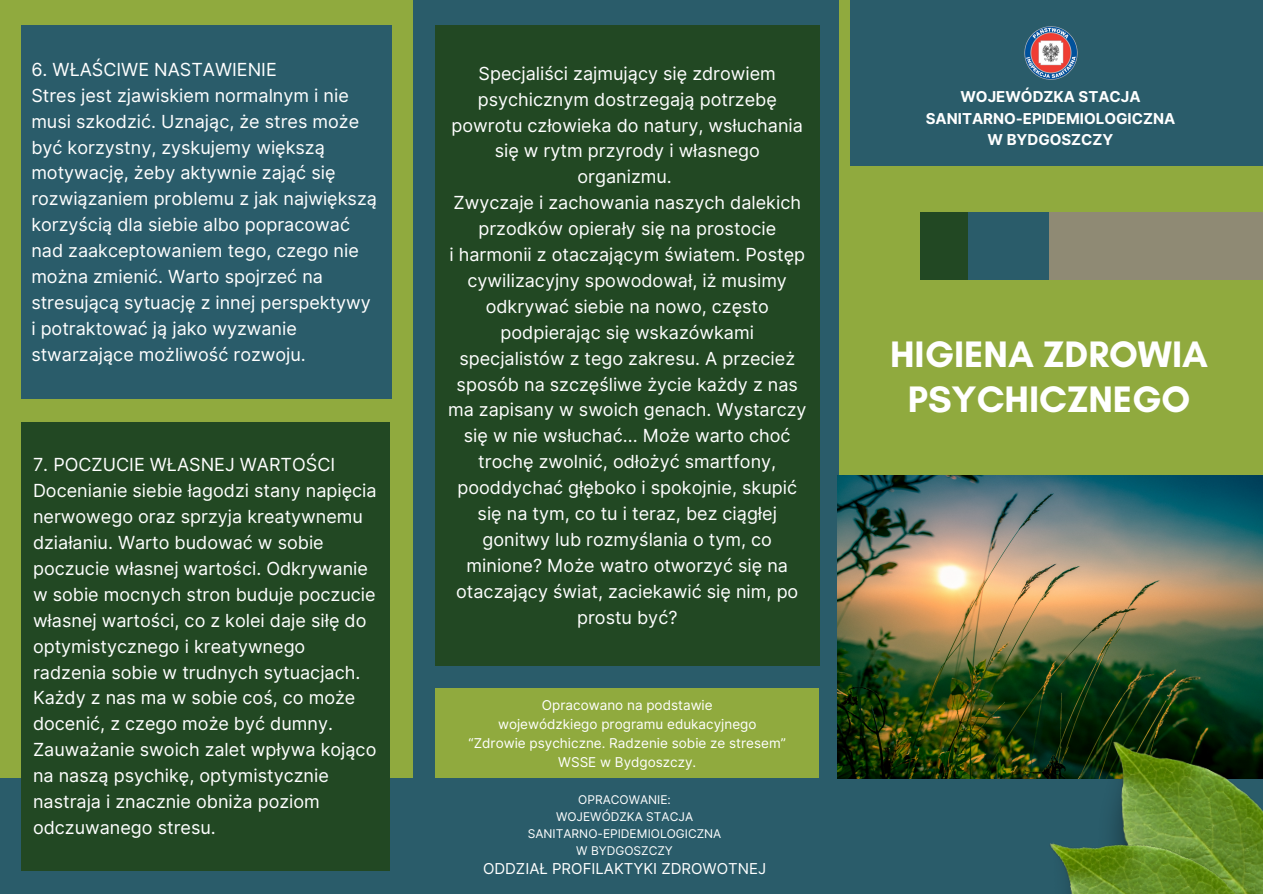
<style>
.page{position:relative;width:1263px;height:894px;background:#fff}
.page>*{position:absolute;margin:0;border:0;box-sizing:border-box;transform-origin:0 0}
.t1{font:700 37.5px/45px "Glacial Indifference";color:#fff;text-align:center}
.t2{font:18px/25.8px "Inter";color:#fff}
.t3{font:700 15px/21.3px "Inter";color:#fff;text-align:center}
.t4{font:15px "Inter";color:#fff}
.t5{font:13.5px "Inter";color:#fff}
.t6{font:12px/17px "Inter";color:#fff;text-align:center}
</style>
<div class="page">
<div style="left:0;top:0;width:1263px;height:893px;background:#90aa3e"></div>
<div style="left:413px;top:0;width:425px;height:893px;background:#2a5c6a"></div>
<div style="left:0;top:778px;width:1262px;height:115px;background:#2a5c6a"></div>
<div style="left:435px;top:25px;width:384px;height:640px;background:#224823"></div>
<div style="left:435px;top:688px;width:384px;height:90px;background:#90aa3e"></div>
<div style="left:850px;top:0;width:413px;height:165px;background:#2a5c6a"></div>
<img style="left:1024px;top:26px;width:54px;height:54px">
<div style="left:920px;top:212px;width:343px;height:67px;background:#224823"></div>
<div style="left:968px;top:212px;width:295px;height:67px;background:#2a5c6a"></div>
<div style="left:1049px;top:212px;width:214px;height:67px;background:#8f8a74"></div>
<div style="left:22px;top:25px;width:370px;height:373px;background:#2a5c6a"></div>
<div style="left:22px;top:422px;width:368px;height:448px;background:#224823"></div>
<img style="left:838px;top:475px;width:425px;height:303px">
<img style="left:1085px;top:730px;width:178px;height:47px">
<img style="left:1023px;top:777px;width:240px;height:116px">
<p class="t2" style="left:31px;top:56px;width:347px">6. WŁAŚCIWE NASTAWIENIE<br>Stres jest zjawiskiem normalnym i nie musi szkodzić. Uznając, że stres może być korzystny, zyskujemy większą motywację, żeby aktywnie zająć się rozwiązaniem problemu z jak największą korzyścią dla siebie albo popracować nad zaakceptowaniem tego, czego nie można zmienić. Warto spojrzeć na stresującą sytuację z innej perspektywy i potraktować ją jako wyzwanie stwarzające możliwość rozwoju.</p>
<p class="t2" style="left:448px;top:60px;width:360px;text-align:center">Specjaliści zajmujący się zdrowiem psychicznym dostrzegają potrzebę powrotu człowieka do natury, wsłuchania się w rytm przyrody i własnego organizmu.<br>Zwyczaje i zachowania naszych dalekich przodków opierały się na prostocie<br>i harmonii z otaczającym światem. Postęp cywilizacyjny spowodował, iż musimy odkrywać siebie na nowo, często podpierając się wskazówkami specjalistów z tego zakresu. A przecież sposób na szczęśliwe życie każdy z nas ma zapisany w swoich genach. Wystarczy się w nie wsłuchać... Może warto choć trochę zwolnić, odłożyć smartfony, pooddychać głęboko i spokojnie, skupić się na tym, co tu i teraz, bez ciągłej gonitwy lub rozmyślania o tym, co minione? Może watro otworzyć się na otaczający świat, zaciekawić się nim, po prostu być?</p>
<p class="t2" style="left:33px;top:452px;width:345px">7. POCZUCIE WŁASNEJ WARTOŚCI Docenianie siebie łagodzi stany napięcia nerwowego oraz sprzyja kreatywnemu działaniu. Warto budować w sobie poczucie własnej wartości. Odkrywanie w sobie mocnych stron buduje poczucie własnej wartości, co z kolei daje siłę do optymistycznego i kreatywnego radzenia sobie w trudnych sytuacjach.<br>Każdy z nas ma w sobie coś, co może docenić, z czego może być dumny.<br>Zauważanie swoich zalet wpływa kojąco na naszą psychikę, optymistycznie nastraja i znacznie obniża poziom odczuwanego stresu.</p>
<h3 class="t5" style="left:542px;top:696px;width:172px">Opracowano na podstawie</h3>
<h2 class="t5" style="left:498px;top:715px;width:260px">wojewódzkiego programu edukacyjnego</h2>
<h1 class="t5" style="left:469px;top:734px;width:319px">“Zdrowie psychiczne. Radzenie sobie ze stresem”</h1>
<h2 class="t5" style="left:558px;top:753px;width:140px">WSSE w Bydgoszczy.</h2>
<p class="t6" style="left:528px;top:791px;width:195px">OPRACOWANIE:<br>WOJEWÓDZKA STACJA<br>SANITARNO-EPIDEMIOLOGICZNA<br>W BYDGOSZCZY</p>
<p class="t4" style="left:483px;top:859px;width:285px">ODDZIAŁ PROFILAKTYKI ZDROWOTNEJ</p>
<p class="t3" style="left:926px;top:86px;width:251px">WOJEWÓDZKA STACJA<br>SANITARNO-EPIDEMIOLOGICZNA<br>W BYDGOSZCZY</p>
<p class="t1" style="left:890px;top:331px;width:319px">HIGIENA ZDROWIA<br>PSYCHICZNEGO</p>
</div>
